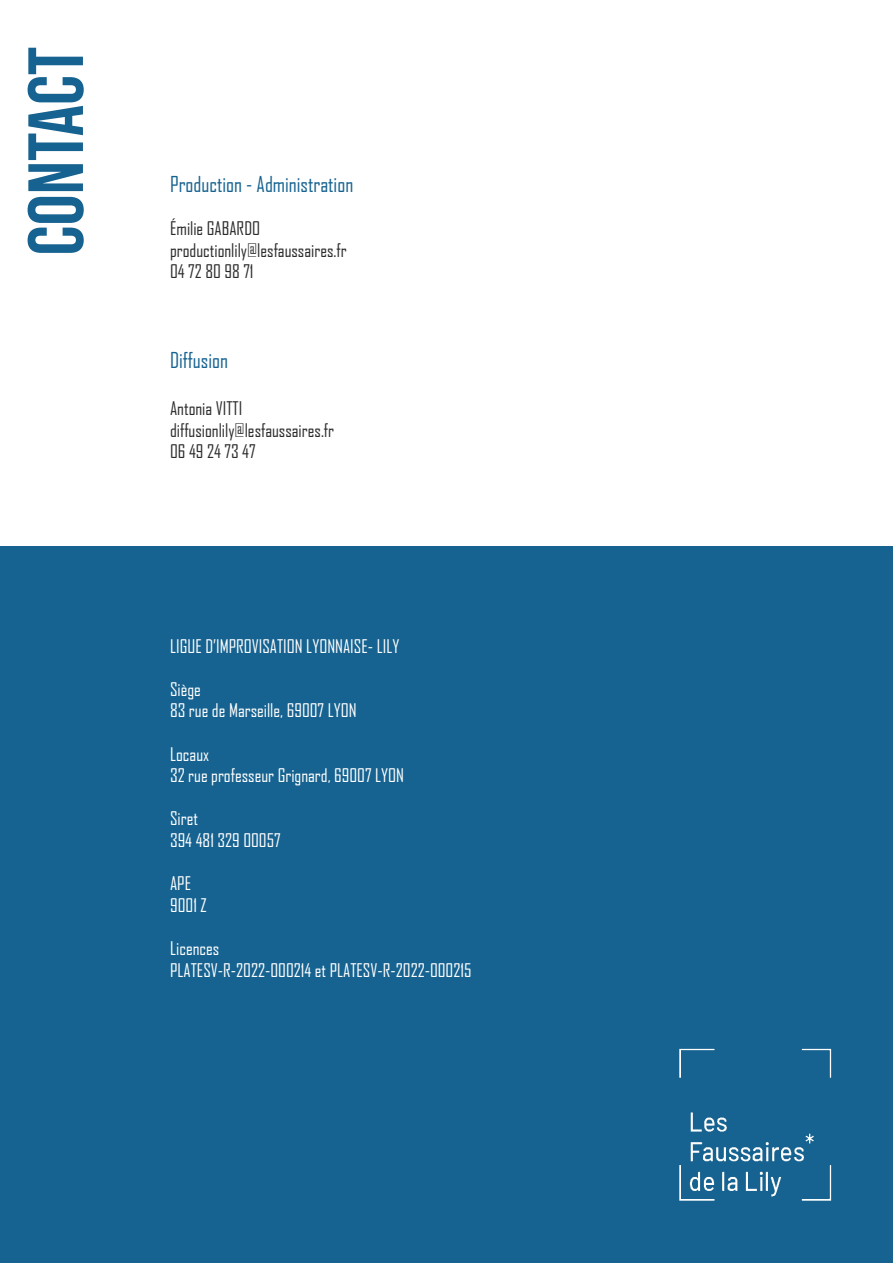
<style>
.page{position:relative;width:893px;height:1263px;background:#fff}
.page>*{position:absolute;margin:0;border:0;box-sizing:border-box;transform-origin:0 0}
.t1{font:78px "Bebas Neue";color:#166290}
.t2{font:21px "Agency FB";color:#166290}
.t3{font:18px/21.6px "Agency FB";color:#fff}
.t4{font:18px/21.6px "Agency FB";color:#2e2b2c}
</style>
<div class="page">
<div style="left:0;top:546px;width:893px;height:717px;background:#166290"></div>
<img style="left:679px;top:1048px;width:153px;height:153px">
<h1 class="t1" style="left:12px;top:255px;width:210px;rotate:-90deg">Contact</h1>
<p class="t2" style="left:170px;top:171px;width:185px">Production - Administration</p>
<p class="t4" style="left:170px;top:217px;width:178px">Émilie GABARDO productionlily@lesfaussaires.fr<br>04 72 80 98 71</p>
<p class="t2" style="left:170px;top:347px;width:59px">Diffusion</p>
<p class="t4" style="left:170px;top:397px;width:166px">Antonia VITTI diffusionlily@lesfaussaires.fr<br>06 49 24 73 47</p>
<p class="t3" style="left:170px;top:635px;width:231px">LIGUE D’IMPROVISATION LYONNAISE- LILY</p>
<p class="t3" style="left:170px;top:678px;width:188px">Siège<br>83 rue de Marseille, 69007 LYON</p>
<p class="t3" style="left:170px;top:743px;width:236px">Locaux<br>32 rue professeur Grignard, 69007 LYON</p>
<p class="t3" style="left:170px;top:807px;width:112px">Siret<br>394 481 329 00057</p>
<p class="t3" style="left:170px;top:872px;width:38px">APE<br>9001 Z</p>
<p class="t3" style="left:170px;top:937px;width:303px">Licences<br>PLATESV-R-2022-000214 et PLATESV-R-2022-000215</p>
</div>
